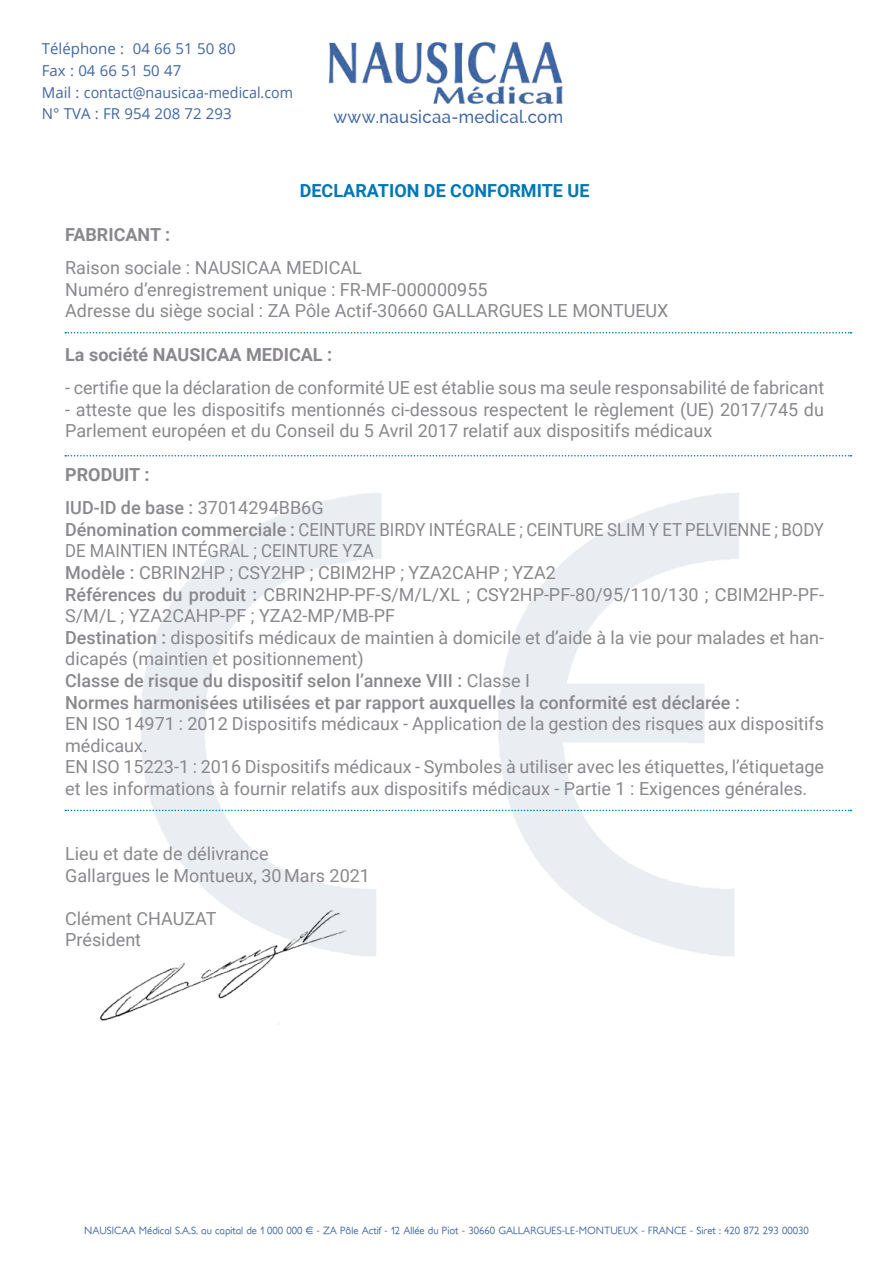
<style>
.page{position:relative;width:893px;height:1263px;background:#fff}
.page>*{position:absolute;margin:0;border:0;box-sizing:border-box;transform-origin:0 0}
.t1{font:18px/21.6px "Roboto";color:#8a888c}
.t2{font:18px/21.6px "Roboto";color:#8a888c;scale:.93 1}
.t3{font:700 18px "Roboto";color:#8a888c}
.t4{font:500 18px/33.6px "Roboto";color:#8a888c}
.t5{font:700 18px "Roboto";color:#0077b5}
.t6{font:500 18px "Raleway";letter-spacing:.02em;color:#4167a1;scale:.93 1}
.t7{font:15px/21.8px "Open Sans";color:#4167a1}
.t8{font:10.5px "Soft Elegance";color:#4167a1}
.s1{font-weight:700}
.s2{font-weight:400}
.s3{font-weight:500}
</style>
<div class="page">
<img style="left:64px;top:455px;width:770px;height:501px">
<img style="left:328px;top:41px;width:235px;height:64px">
<img style="left:96px;top:903px;width:258px;height:118px">
<svg style="left:65px;top:332px;width:786px;height:1px"></svg>
<svg style="left:65px;top:455px;width:786px;height:1px"></svg>
<svg style="left:65px;top:810px;width:786px;height:1px"></svg>
<p class="t7" style="left:42px;top:37px;width:253px">Téléphone : 04 66 51 50 80<br>Fax : 04 66 51 50 47<br>Mail : contact@nausicaa-medical.com<br>N° TVA : FR 954 208 72 293</p>
<p class="t6" style="left:333px;top:106px;width:248px">www.nausicaa-medical.com</p>
<p class="t5" style="left:300px;top:178px;width:291px">DECLARATION DE CONFORMITE UE</p>
<p class="t3" style="left:65px;top:222px;width:107px">FABRICANT :</p>
<p class="t1" style="left:65px;top:256px;width:605px">Raison sociale : NAUSICAA MEDICAL<br>Numéro d’enregistrement unique : FR-MF-000000955<br>Adresse du siège social : ZA Pôle Actif-30660 GALLARGUES LE MONTUEUX</p>
<p class="t3" style="left:65px;top:342px;width:269px">La société NAUSICAA MEDICAL :</p>
<p class="t1" style="left:65px;top:376px;width:760px">- certifie que la déclaration de conformité UE est établie sous ma seule responsabilité de fabricant</p>
<p class="t1" style="left:65px;top:398px;width:760px">- atteste que les dispositifs mentionnés ci-dessous respectent le règlement (UE) 2017/745 du<br>Parlement européen et du Conseil du 5 Avril 2017 relatif aux dispositifs médicaux</p>
<p class="t4" style="left:65px;top:457px;width:260px"><span class="s1">PRODUIT :<br></span>IUD-ID de base : <span class="s2">37014294BB6G</span></p>
<p class="t2" style="left:65px;top:518px;width:817px"><span class="s3">Dénomination commerciale :</span> CEINTURE BIRDY INTÉGRALE ; CEINTURE SLIM Y ET PELVIENNE ; BODY DE MAINTIEN INTÉGRAL ; CEINTURE YZA<br><span class="s3">Modèle :</span> CBRIN2HP ; CSY2HP ; CBIM2HP ; YZA2CAHP ; YZA2<br><span class="s3">Références du produit :</span> CBRIN2HP-PF-S/M/L/XL ; CSY2HP-PF-80/95/110/130 ; CBIM2HP-PF-S/M/L ; YZA2CAHP-PF ; YZA2-MP/MB-PF<br><span class="s3">Destination :</span> dispositifs médicaux de maintien à domicile et d’aide à la vie pour malades et han&shy;dicapés (maintien et positionnement)<br><span class="s3">Classe de risque du dispositif selon l’annexe VIII :</span> Classe I<br><span class="s3">Normes harmonisées utilisées et par rapport auxquelles la conformité est déclarée :</span></p>
<p class="t1" style="left:65px;top:712px;width:760px">EN ISO 14971 : 2012 Dispositifs médicaux - Application de la gestion des risques aux dispositifs médicaux.<br>EN ISO 15223-1 : 2016 Dispositifs médicaux - Symboles à utiliser avec les étiquettes, l’étiquetage et les informations à fournir relatifs aux dispositifs médicaux - Partie 1 : Exigences générales.</p>
<p class="t1" style="left:65px;top:842px;width:306px">Lieu et date de délivrance<br>Gallargues le Montueux, 30Mars 2021</p>
<p class="t1" style="left:65px;top:907px;width:153px">Clément CHAUZAT<br>Président</p>
<p class="t8" style="left:84px;top:1224px;width:726px">NAUSICAA Médical S.A.S. au capital de 1 000 000 € - ZA Pôle Actif - 12 Allée du Piot - 30660 GALLARGUES-LE-MONTUEUX - FRANCE - Siret : 420 872 293 00030</p>
</div>
